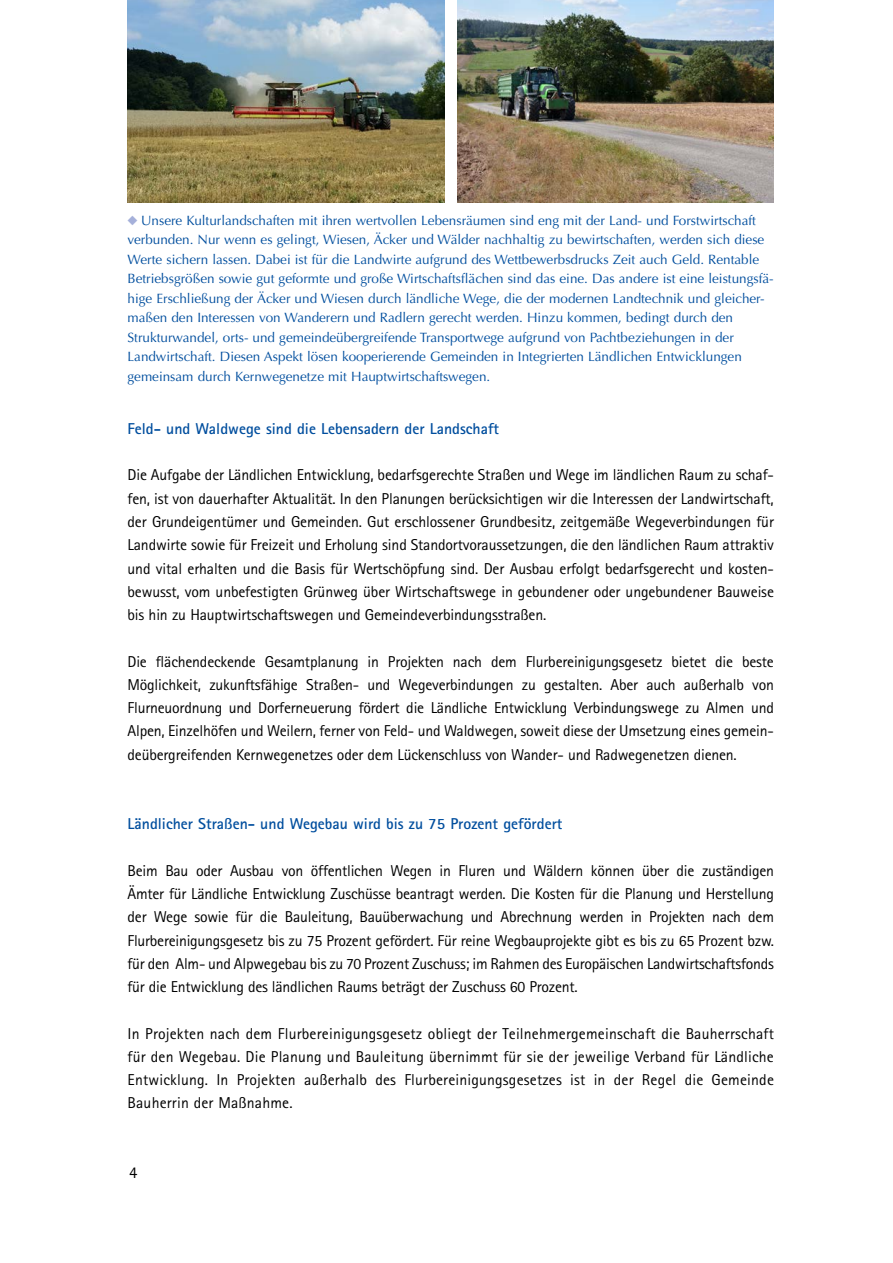
<style>
.page{position:relative;width:893px;height:1263px;background:#fff}
.page>*{position:absolute;margin:0;border:0;box-sizing:border-box;transform-origin:0 0}
.t1{font:16.5px "Rotis Sans Serif Pro";color:#000}
.Copy{font:15.75px/23.2px "Rotis Sans Serif Pro";letter-spacing:-.01em;color:#000;text-align:justify}
.Head{font:700 15.75px "Rotis Sans Serif Pro";color:#004e9e}
.BU{font:13.5px/19.5px "Optima LT Std";color:#004e9e}
</style>
<div class="page">
<img style="left:457px;top:0;width:317px;height:202px">
<img style="left:128px;top:0;width:316px;height:202px">
<p class="BU" style="left:128px;top:211px;width:648px;text-indent:14px">Unsere Kulturlandschaften mit ihren wertvollen Lebensräumen sind eng mit der Land- und Forstwirtschaft verbunden. Nur wenn es gelingt, Wiesen, Äcker und Wälder nachhaltig zu bewirtschaften, werden sich diese Werte sichern lassen. Dabei ist für die Landwirte aufgrund des Wettbewerbsdrucks Zeit auch Geld. Rentable Betriebsgrößen sowie gut geformte und große Wirtschaftsflächen sind das eine. Das andere ist eine leistungsfä&shy;hige Erschließung der Äcker und Wiesen durch ländliche Wege, die der modernen Landtechnik und gleicher&shy;maßen den Interessen von Wanderern und Radlern gerecht werden. Hinzu kommen, bedingt durch den Strukturwandel, orts- und gemeindeübergreifende Transportwege aufgrund von Pachtbeziehungen in der Landwirtschaft. Diesen Aspekt lösen kooperierende Gemeinden in Integrierten Ländlichen Entwicklungen gemeinsam durch Kernwegenetze mit Hauptwirtschaftswegen.</p>
<h2 class="Head" style="left:128px;top:419px;width:373px">Feld- und Waldwege sind die Lebensadern der Landschaft</h2>
<p class="Copy" style="left:128px;top:464px;width:648px">Die Aufgabe der Ländlichen Entwicklung, bedarfsgerechte Straßen und Wege im ländlichen Raum zu schaf&shy;fen, ist von dauerhafter Aktualität. In den Planungen berücksichtigen wir die Interessen der Landwirtschaft, der Grundeigentümer und Gemeinden. Gut erschlossener Grundbesitz, zeitgemäße Wegeverbindungen für Landwirte sowie für Freizeit und Erholung sind Standortvoraussetzungen, die den ländlichen Raum attraktiv und vital erhalten und die Basis für Wertschöpfung sind. Der Ausbau erfolgt bedarfsgerecht und kosten&shy;bewusst, vom unbefestigten Grünweg über Wirtschaftswege in gebundener oder ungebundener Bauweise bis hin zu Hauptwirtschaftswegen und Gemeindeverbindungsstraßen.</p>
<p class="Copy" style="left:128px;top:650px;width:648px">Die flächendeckende Gesamtplanung in Projekten nach dem Flurbereinigungsgesetz bietet die beste Möglichkeit, zukunftsfähige Straßen- und Wegeverbindungen zu gestalten. Aber auch außerhalb von Flurneuordnung und Dorferneuerung fördert die Ländliche Entwicklung Verbindungswege zu Almen und Alpen, Einzelhöfen und Weilern, ferner von Feld- und Waldwegen, soweit diese der Umsetzung eines gemein&shy;deübergreifenden Kernwegenetzes oder dem Lückenschluss von Wander- und Radwegenetzen dienen.</p>
<h2 class="Head" style="left:128px;top:814px;width:436px">Ländlicher Straßen- und Wegebau wird bis zu 75 Prozent gefördert</h2>
<p class="Copy" style="left:128px;top:859px;width:648px">Beim Bau oder Ausbau von öffentlichen Wegen in Fluren und Wäldern können über die zuständigen Ämter für Ländliche Entwicklung Zuschüsse beantragt werden. Die Kosten für die Planung und Herstellung der Wege sowie für die Bauleitung, Bauüberwachung und Abrechnung werden in Projekten nach dem Flurbereinigungsgesetz bis zu 75 Prozent gefördert. Für reine Wegbauprojekte gibt es bis zu 65 Prozent bzw. für den Alm- und Alpwegebau bis zu 70 Prozent Zuschuss; im Rahmen des Europäischen Landwirtschaftsfonds für die Entwicklung des ländlichen Raums beträgt der Zuschuss 60 Prozent.</p>
<p class="Copy" style="left:128px;top:1022px;width:648px">In Projekten nach dem Flurbereinigungsgesetz obliegt der Teilnehmergemeinschaft die Bauherrschaft für den Wegebau. Die Planung und Bauleitung übernimmt für sie der jeweilige Verband für Ländliche Entwicklung. In Projekten außerhalb des Flurbereinigungsgesetzes ist in der Regel die Gemeinde Bauherrin der Maßnahme.</p>
<p class="t1" style="left:129px;top:1163px;width:10px">4</p>
</div>
